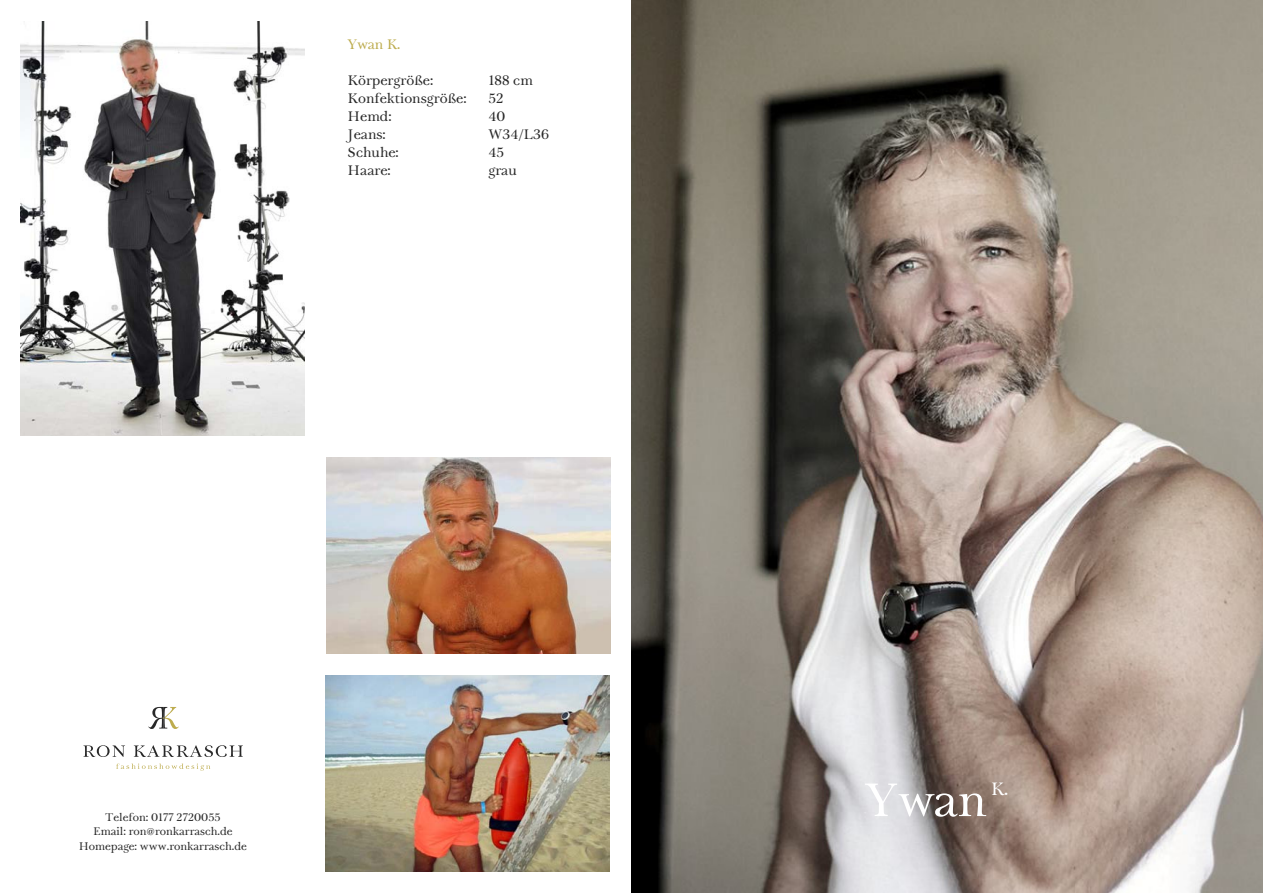
<style>
.page{position:relative;width:1263px;height:893px;background:#fff}
.page>*{position:absolute;margin:0;border:0;box-sizing:border-box;transform-origin:0 0}
.t1{font:51px "Tryst";color:#fff}
.t2{font:19.5px "Tryst";color:#fff}
.t3{font:15px "Tryst";color:#282828}
.t4{font:15px "Tryst";color:#bdac4e}
.t5{font:12px "Tryst";color:#282828}
</style>
<div class="page">
<img style="left:631px;top:0;width:632px;height:893px">
<img style="left:326px;top:675px;width:284px;height:197px">
<img style="left:21px;top:21px;width:283px;height:415px">
<img style="left:326px;top:457px;width:284px;height:197px">
<svg style="left:116px;top:763px;width:94px;height:8px"></svg>
<svg style="left:83px;top:745px;width:160px;height:12px"></svg>
<svg style="left:148px;top:707px;width:31px;height:22px"></svg>
<p class="t4" style="left:348px;top:36px;width:54px">Ywan K.</p>
<p class="t3" style="left:348px;top:72px;width:87px">Körpergröße:</p>
<p class="t3" style="left:488px;top:72px;width:46px">188 cm</p>
<p class="t3" style="left:348px;top:90px;width:121px">Konfektionsgröße:</p>
<p class="t3" style="left:488px;top:90px;width:17px">52</p>
<p class="t3" style="left:348px;top:108px;width:46px">Hemd:</p>
<p class="t3" style="left:488px;top:108px;width:18px">40</p>
<p class="t3" style="left:348px;top:126px;width:40px">Jeans:</p>
<p class="t3" style="left:488px;top:126px;width:62px">W34/L36</p>
<p class="t3" style="left:348px;top:144px;width:53px">Schuhe:</p>
<p class="t3" style="left:488px;top:144px;width:17px">45</p>
<p class="t3" style="left:348px;top:162px;width:45px">Haare:</p>
<p class="t3" style="left:488px;top:162px;width:30px">grau</p>
<p class="t5" style="left:105px;top:810px;width:117px">Telefon: 0177 2720055</p>
<p class="t5" style="left:93px;top:825px;width:141px">Email: ron@ronkarrasch.de</p>
<p class="t5" style="left:79px;top:839px;width:170px">Homepage: www.ronkarrasch.de</p>
<p class="t1" style="left:865px;top:771px;width:123px">Ywan</p>
<p class="t2" style="left:991px;top:778px;width:19px">K.</p>
</div>
